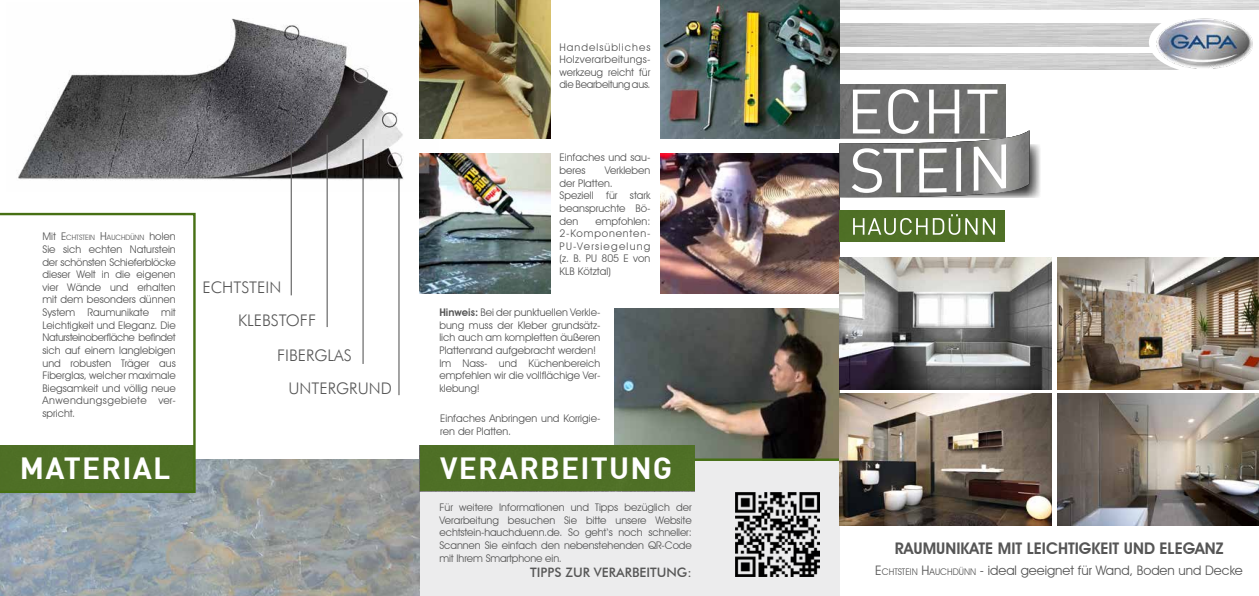
<style>
.page{position:relative;width:1259px;height:596px;background:#fff}
.page>*{position:absolute;margin:0;border:0;box-sizing:border-box;transform-origin:0 0}
.t1{font:700 30px "DIN";letter-spacing:.04em;color:#fff}
.t2{font:300 16px/33.1px "Futura BT";color:#565656}
.t3{font:600 16px "Avant Garde IT Cby BT";color:#565656}
.t4{font:13.1px "Avant Garde IT Cby BT";color:#565656}
.t5{font:500 13px "Futura BT";color:#565656}
.t6{font:10.5px/12.6px "Avant Garde IT Cby BT";color:#565656}
.t7{font:7.3px "Avant Garde IT Cby BT";color:#565656}
.s1{font-size:10.5px}
.s2{font-size:11px}
.s3{font-weight:600}
.s4{font-style:inherit}
.s5{font-size:9.2px}
</style>
<div class="page">
<div style="left:420px;top:459px;width:419px;height:136px;background:#ececed"></div>
<img style="left:735px;top:492px;width:84px;height:83px">
<img style="left:0;top:459px;width:420px;height:136px">
<img style="left:615px;top:308px;width:224px;height:150px">
<img style="left:420px;top:153px;width:130px;height:140px">
<img style="left:660px;top:153px;width:179px;height:140px">
<div style="left:420px;top:445px;width:274px;height:46px;background:#4f6f26"></div>
<svg style="left:839px;top:144px;width:201px;height:54px"></svg>
<img style="left:839px;top:85px;width:166px;height:4px">
<svg style="left:839px;top:89px;width:190px;height:108px"></svg>
<hr style="left:694px;top:458px;width:147px;height:2px;background:#477014">
<img style="left:18px;top:2px;width:420px;height:189px">
<hr style="left:291px;top:112px;width:1px;height:183px;background:#565656">
<hr style="left:327px;top:135px;width:1px;height:192px;background:#565656">
<hr style="left:362px;top:139px;width:1px;height:225px;background:#565656">
<hr style="left:398px;top:177px;width:1px;height:218px;background:#565656">
<svg style="left:0;top:213px;width:196px;height:279px"></svg>
<img style="left:839px;top:257px;width:212px;height:132px">
<img style="left:1057px;top:257px;width:202px;height:132px">
<img style="left:839px;top:393px;width:212px;height:132px">
<img style="left:1057px;top:393px;width:202px;height:132px">
<div style="left:839px;top:210px;width:165px;height:31px;background:#4f7026"></div>
<svg style="left:853px;top:214px;width:142px;height:21px"></svg>
<img style="left:839px;top:23px;width:310px;height:23px">
<img style="left:839px;top:53px;width:310px;height:16px">
<img style="left:839px;top:0;width:420px;height:10px">
<svg style="left:1149px;top:23px;width:69px;height:47px"></svg>
<img style="left:1156px;top:18px;width:97px;height:50px">
<img style="left:420px;top:0;width:130px;height:138px">
<img style="left:660px;top:0;width:179px;height:138px">
<p class="t7" style="left:43px;top:233px;width:135px"><span class="s1">Mit</span> <span class="s1">E</span>CHTSTEIN <span class="s2">H</span>AUCHDÜNN <span class="s1">holen</span></p>
<p class="t6" style="left:43px;top:243px;width:135px;text-align:justify">Sie sich echten Naturstein der schönsten Schieferblöcke dieser Welt in die eigenen vier Wände und erhalten mit dem besonders dünnen System Raumunikate mit Leichtigkeit und Eleganz. Die Natursteinoberfläche befindet sich auf einem langlebigen und robusten Träger aus Fiberglas, welcher maximale Biegsamkeit und völlig neue Anwendungsgebiete ver&shy;spricht.</p>
<h2 class="t2" style="left:238px;top:271px;width:79px;text-indent:-35px">ECHTSTEIN<br>KLEBSTOFF</h2>
<h2 class="t2" style="left:288px;top:338px;width:105px;line-height:32.6px;text-indent:-11px">FIBERGLAS<br>UNTERGRUND</h2>
<p class="t6" style="left:559px;top:40px;width:92px;text-align:justify">Handelsübliches Holzverarbeitungs&shy;werkzeug reicht für die Bearbeitung aus.</p>
<p class="t6" style="left:559px;top:151px;width:92px">Einfaches und sau&shy;beres</p>
<p class="t6" style="left:559px;top:164px;width:92px;text-indent:45px">Verkleben der Platten.<br>Speziell für stark beanspruchte Bö&shy;den</p>
<p class="t6" style="left:559px;top:214px;width:92px;text-align:justify;text-indent:36px">empfohlen:<br>2-Komponenten-PU-Versiegelung (z. B. PU 805 E von KLB Kötztal)</p>
<p class="t6" style="left:439px;top:306px;width:162px"><span class="s3">Hinweis:</span> Bei der punktuellen Verkle&shy;bung muss der Kleber grundsätz&shy;lich auch am kompletten äußeren<br>Plattenrand aufgebracht werden!<br>Im Nass- und Küchenbereich empfehlen wir die vollflächige Ver&shy;klebung!</p>
<p class="t6" style="left:440px;top:412px;width:162px">Einfaches Anbringen und Korrigie&shy;ren der Platten.</p>
<h1 class="t1" style="left:20px;top:448px;width:152px">MATERIAL</h1>
<h1 class="t1" style="left:440px;top:448px;width:234px">VERARBEITUNG</h1>
<p class="t6" style="left:439px;top:500px;width:254px;text-align:justify">Für weitere Informationen und Tipps bezüglich der Verarbeitung besuchen Sie bitte unsere Website echtstein-hauchduenn.de. So geht‘s noch schneller:<br>Scannen Sie einfach den nebenstehenden QR-Code mit Ihrem Smartphone ein.</p>
<p class="t5" style="left:530px;top:563px;width:163px">TIPPS ZUR VERARBEITUNG:</p>
<h2 class="t3" style="left:894px;top:538px;width:330px">RAUMUNIKATE MIT LEICHTIGKEIT UND ELEGANZ</h2>
<p class="t4" style="left:875px;top:562px;width:369px"><span class="s4">E</span><span class="s5">CHTSTEIN</span> <span class="s4">H</span><span class="s5">AUCHDÜNN</span> - ideal geeignet für Wand, Boden und Decke</p>
</div>
